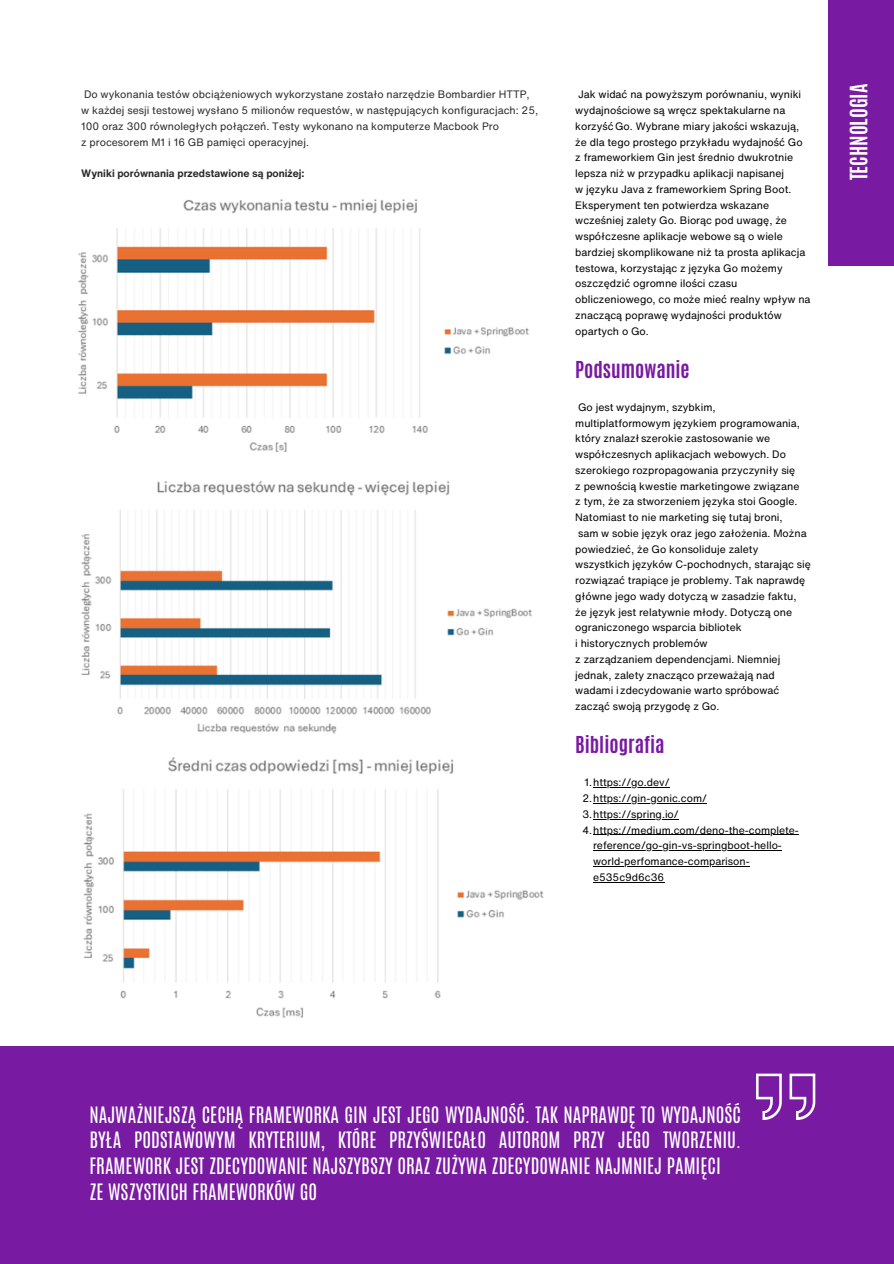
<style>
.page{position:relative;width:894px;height:1264px;background:#fff}
.page>*{position:absolute;margin:0;border:0;box-sizing:border-box;transform-origin:0 0}
.t1{font:700 20.1px "Antonio";color:#fff}
.t2{font:700 19.5px "Antonio";color:#781aa2}
.t3{font:18.9px/25.8px "Antonio";color:#fff}
.t4{font:10.5px/15.8px "Helvetica Now Text";color:#000}
.t5{font:10.5px/15.8px "Helvetica Now Text";color:#2b2a2a}
.t6{font:700 10.5px "Helvetica Now Text";color:#2b2a2a}
</style>
<div class="page">
<div style="left:0;top:1045px;width:893px;height:218px;background:#781aa2"></div>
<svg style="left:756px;top:1073px;width:59px;height:46px"></svg>
<img style="left:78px;top:199px;width:451px;height:253px">
<img style="left:81px;top:481px;width:451px;height:253px">
<img style="left:83px;top:757px;width:461px;height:261px">
<hr style="left:593px;top:787px;width:76px;height:1px;background:#000">
<hr style="left:593px;top:803px;width:113px;height:1px;background:#000">
<hr style="left:593px;top:818px;width:85px;height:1px;background:#000">
<hr style="left:593px;top:834px;width:205px;height:1px;background:#000">
<hr style="left:593px;top:850px;width:188px;height:1px;background:#000">
<hr style="left:593px;top:866px;width:156px;height:1px;background:#000">
<hr style="left:593px;top:881px;width:71px;height:1px;background:#000">
<div style="left:827px;top:0;width:66px;height:266px;background:#781aa2"></div>
<h4 class="t5" style="left:84px;top:86px;width:447px">Do wykonania testów obciążeniowych wykorzystane zostało narzędzie Bombardier HTTP,</h4>
<p class="t5" style="left:81px;top:102px;width:458px">w każdej sesji testowej wysłano 5 milionów requestów, w następujących konfiguracjach: 25,<br>100 oraz 300 równoległych połączeń. Testy wykonano na komputerze Macbook Pro</p>
<p class="t5" style="left:81px;top:134px;width:229px">z procesorem M1 i 16 GB pamięci operacyjnej.</p>
<p class="t6" style="left:81px;top:165px;width:225px">Wyniki porównania przedstawione są poniżej:</p>
<p class="t4" style="left:575px;top:86px;width:229px">Jak widać na powyższym porównaniu, wyniki wydajnościowe są wręcz spektakularne na korzyść Go. Wybrane miary jakości wskazują, że dla tego prostego przykładu wydajność Go</p>
<p class="t4" style="left:575px;top:149px;width:219px">z frameworkiem Gin jest średnio dwukrotnie lepsza niż w przypadku aplikacji napisanej</p>
<p class="t4" style="left:575px;top:181px;width:237px">w języku Java z frameworkiem Spring Boot.<br>Eksperyment ten potwierdza wskazane wcześniej zalety Go. Biorąc pod uwagę, że współczesne aplikacje webowe są o wiele bardziej skomplikowane niż ta prosta aplikacja testowa, korzystając z języka Go możemy oszczędzić ogromne ilości czasu obliczeniowego, co może mieć realny wpływ na znaczącą poprawę wydajności produktów opartych o Go.</p>
<h3 class="t2" style="left:575px;top:355px;width:116px">Podsumowanie</h3>
<h3 class="t4" style="left:575px;top:399px;width:226px">Go jest wydajnym, szybkim, multiplatformowym językiem programowania, który znalazł szerokie zastosowanie we współczesnych aplikacjach webowych. Do szerokiego rozpropagowania przyczyniły się z pewnością kwestie marketingowe związane</h3>
<p class="t4" style="left:575px;top:493px;width:224px">z tym, że za stworzeniem języka stoi Google.<br>Natomiast to nie marketing się tutaj broni,</p>
<p class="t4" style="left:575px;top:525px;width:237px">sam w sobie język oraz jego założenia. Można powiedzieć, że Go konsoliduje zalety wszystkich języków C-pochodnych, starając się rozwiązać trapiące je problemy. Tak naprawdę główne jego wady dotyczą w zasadzie faktu,</p>
<p class="t4" style="left:575px;top:604px;width:218px">że język jest relatywnie młody. Dotyczą one ograniczonego wsparcia bibliotek</p>
<p class="t4" style="left:575px;top:635px;width:134px">i historycznych problemów</p>
<p class="t4" style="left:575px;top:651px;width:206px">z zarządzaniem dependencjami. Niemniej jednak, zalety znacząco przeważają nad wadami i zdecydowanie warto spróbować zacząć swoją przygodę z Go.</p>
<p class="t2" style="left:575px;top:730px;width:91px">Bibliografia</p>
<p class="t4" style="left:584px;top:774px;width:87px">1.https://go.dev/</p>
<h3 class="t4" style="left:582px;top:790px;width:126px">2.https://gin-gonic.com/</h3>
<p class="t4" style="left:582px;top:806px;width:98px">3.https://spring.io/</p>
<p class="t4" style="left:582px;top:821px;width:218px">4.https://medium.com/deno-the-complete-</p>
<p class="t4" style="left:593px;top:837px;width:190px">reference/go-gin-vs-springboot-hello-</p>
<p class="t4" style="left:593px;top:853px;width:158px">world-perfomance-comparison&shy;e535c9d6c36</p>
<h2 class="t1" style="left:844px;top:180px;width:98px;rotate:-90deg">TECHNOLOGIA</h2>
<h1 class="t3" style="left:89px;top:1101px;width:653px">NAJWAŻNIEJSZĄ CECHĄ FRAMEWORKA GIN JEST JEGO WYDAJNOŚĆ. TAK NAPRAWDĘ TO WYDAJNOŚĆ BYŁA PODSTAWOWYM KRYTERIUM, KTÓRE PRZYŚWIECAŁO AUTOROM PRZY JEGO TWORZENIU.<br>FRAMEWORK JEST ZDECYDOWANIE NAJSZYBSZY ORAZ ZUŻYWA ZDECYDOWANIE NAJMNIEJ PAMIĘCI<br>ZE WSZYSTKICH FRAMEWORKÓW GO</h1>
</div>
